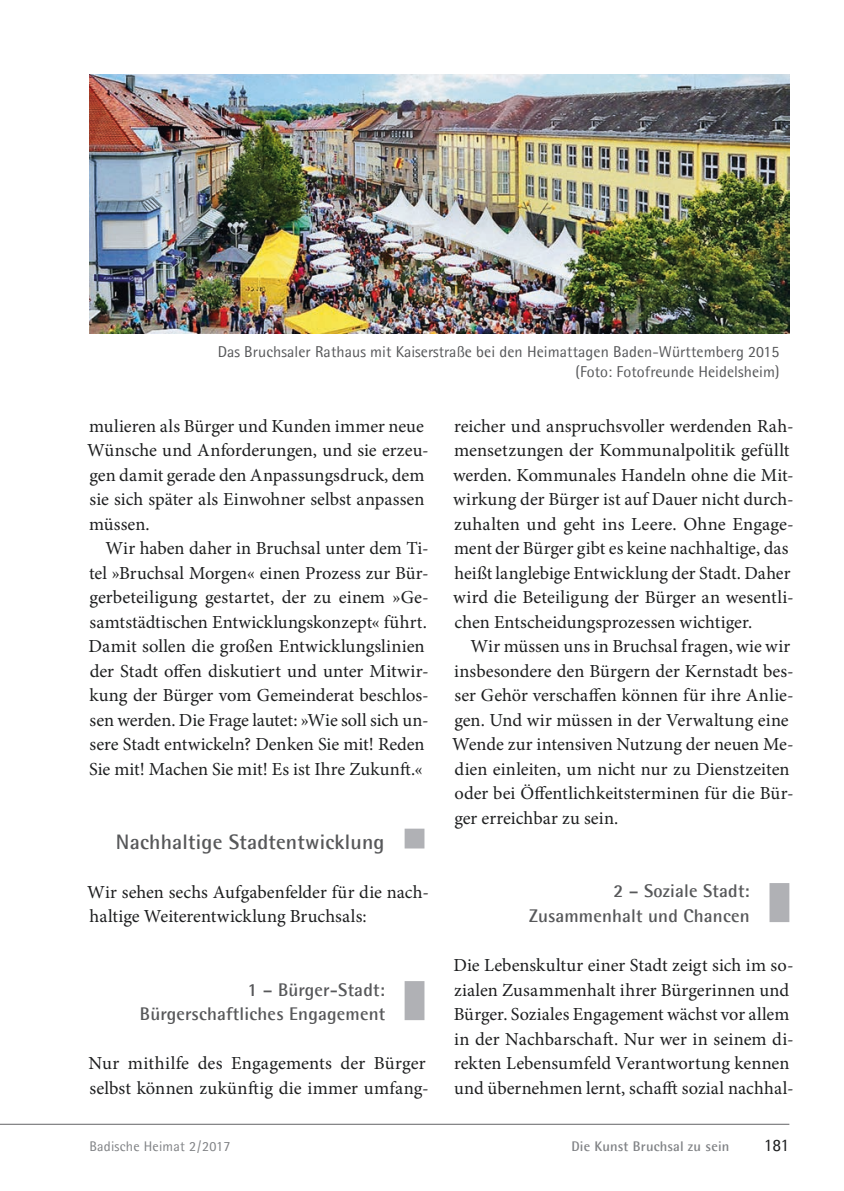
<style>
.page{position:relative;width:844px;height:1191px;background:#fff}
.page>*{position:absolute;margin:0;border:0;box-sizing:border-box;transform-origin:0 0}
.t1{font:700 21px "Agfa Rotis Semisans";letter-spacing:.01em;color:#57585a}
.t2{font:18.38px/24.5px "Minion Pro";color:#1d1e1f}
.t3{font:700 18.38px/24.5px "Agfa Rotis Semisans";letter-spacing:.01em;color:#57585a;text-align:right}
.t4{font:17.5px "Agfa Rotis Semisans";color:#1d1e1f}
.t5{font:15.75px/20.1px "Agfa Rotis Semisans";letter-spacing:.005em;color:#57585a;text-align:right}
.t6{font:700 14px "Agfa Rotis Semisans";letter-spacing:.015em;color:#808285}
.t7{font:14px "Agfa Rotis Semisans";letter-spacing:.015em;color:#808285}
</style>
<div class="page">
<hr style="left:0;top:1124px;width:789px;height:1px;background:#636366">
<div style="left:404px;top:828px;width:20px;height:20px;background:#b0b1b5"></div>
<div style="left:404px;top:981px;width:20px;height:39px;background:#b0b1b5"></div>
<div style="left:769px;top:883px;width:20px;height:39px;background:#b0b1b5"></div>
<img style="left:89px;top:74px;width:700px;height:260px">
<p class="t5" style="left:218px;top:341px;width:563px">Das Bruchsaler Rathaus mit Kaiserstraße bei den Heimattagen Baden-Württemberg 2015 (Foto: Fotofreunde Heidelsheim)</p>
<p class="t2" style="left:89px;top:415px;width:336px">mulieren als Bürger und Kunden immer neue</p>
<p class="t2" style="left:87px;top:440px;width:343px">Wünsche und Anforderungen, und sie erzeu-</p>
<p class="t2" style="left:89px;top:464px;width:336px">gen damit gerade den Anpassungsdruck, dem</p>
<p class="t2" style="left:90px;top:488px;width:336px">sie sich später als Einwohner selbst anpassen</p>
<p class="t2" style="left:89px;top:513px;width:62px">müssen.</p>
<p class="t2" style="left:105px;top:537px;width:324px">Wir haben daher in Bruchsal unter dem Ti-</p>
<p class="t2" style="left:89px;top:562px;width:341px">tel »Bruchsal Morgen« einen Prozess zur Bür-</p>
<p class="t2" style="left:89px;top:587px;width:341px">gerbeteiligung gestartet, der zu einem »Ge-</p>
<p class="t2" style="left:90px;top:611px;width:339px">samtstädtischen Entwicklungskonzept« führt.</p>
<p class="t2" style="left:89px;top:636px;width:337px">Damit sollen die großen Entwicklungslinien</p>
<p class="t2" style="left:90px;top:660px;width:340px">der Stadt offen diskutiert und unter Mitwir-</p>
<p class="t2" style="left:89px;top:685px;width:341px">kung der Bürger vom Gemeinderat beschlos-</p>
<p class="t2" style="left:90px;top:709px;width:340px">sen werden. Die Frage lautet: »Wie soll sich un-</p>
<p class="t2" style="left:90px;top:734px;width:336px">sere Stadt entwickeln? Denken Sie mit! Reden</p>
<p class="t2" style="left:89px;top:758px;width:335px">Sie mit! Machen Sie mit! Es ist Ihre Zukunft.«</p>
<p class="t1" style="left:116px;top:828px;width:270px">Nachhaltige Stadtentwicklung</p>
<p class="t2" style="left:87px;top:881px;width:343px">Wir sehen sechs Aufgabenfelder für die nach&shy;haltige Weiterentwicklung Bruchsals:</p>
<p class="t3" style="left:140px;top:976px;width:247px">1 – Bürger-Stadt:<br>Bürgerschaftliches Engagement</p>
<p class="t2" style="left:89px;top:1052px;width:341px">Nur mithilfe des Engagements der Bürger selbst können zukünftig die immer umfang-</p>
<p class="t2" style="left:454px;top:415px;width:341px">reicher und anspruchsvoller werdenden Rah-</p>
<p class="t2" style="left:454px;top:440px;width:337px">mensetzungen der Kommunalpolitik gefüllt</p>
<p class="t2" style="left:453px;top:464px;width:342px">werden. Kommunales Handeln ohne die Mit-</p>
<p class="t2" style="left:453px;top:489px;width:342px">wirkung der Bürger ist auf Dauer nicht durch-</p>
<p class="t2" style="left:454px;top:513px;width:341px">zuhalten und geht ins Leere. Ohne Engage-</p>
<p class="t2" style="left:454px;top:538px;width:336px">ment der Bürger gibt es keine nachhaltige, das</p>
<p class="t2" style="left:454px;top:562px;width:337px">heißt langlebige Entwicklung der Stadt. Daher</p>
<p class="t2" style="left:453px;top:587px;width:342px">wird die Beteiligung der Bürger an wesentli-</p>
<p class="t2" style="left:454px;top:611px;width:299px">chen Entscheidungsprozessen wichtiger.</p>
<p class="t2" style="left:470px;top:636px;width:321px">Wir müssen uns in Bruchsal fragen, wie wir</p>
<p class="t2" style="left:454px;top:660px;width:341px">insbesondere den Bürgern der Kernstadt bes-</p>
<p class="t2" style="left:454px;top:685px;width:340px">ser Gehör verschaffen können für ihre Anlie-</p>
<p class="t2" style="left:454px;top:709px;width:336px">gen. Und wir müssen in der Verwaltung eine</p>
<p class="t2" style="left:452px;top:733px;width:343px">Wende zur intensiven Nutzung der neuen Me-</p>
<p class="t2" style="left:454px;top:758px;width:336px">dien einleiten, um nicht nur zu Dienstzeiten</p>
<p class="t2" style="left:454px;top:782px;width:340px">oder bei Öffentlichkeitsterminen für die Bür-</p>
<p class="t2" style="left:454px;top:807px;width:165px">ger erreichbar zu sein.</p>
<p class="t3" style="left:529px;top:878px;width:222px">2 – Soziale Stadt:<br>Zusammenhalt und Chancen</p>
<p class="t2" style="left:453px;top:954px;width:341px">Die Lebenskultur einer Stadt zeigt sich im so&shy;zialen Zusammenhalt ihrer Bürgerinnen und Bürger. Soziales Engagement wächst vor allem in der Nachbarschaft. Nur wer in seinem di&shy;rekten Lebensumfeld Verantwortung kennen und übernehmen lernt, schafft sozial nachhal-</p>
<p class="t7" style="left:89px;top:1137px;width:142px">Badische Heimat 2 / 2017</p>
<p class="t6" style="left:571px;top:1137px;width:159px">Die Kunst Bruchsal zu sein</p>
<p class="t4" style="left:763px;top:1134px;width:27px">181</p>
</div>
